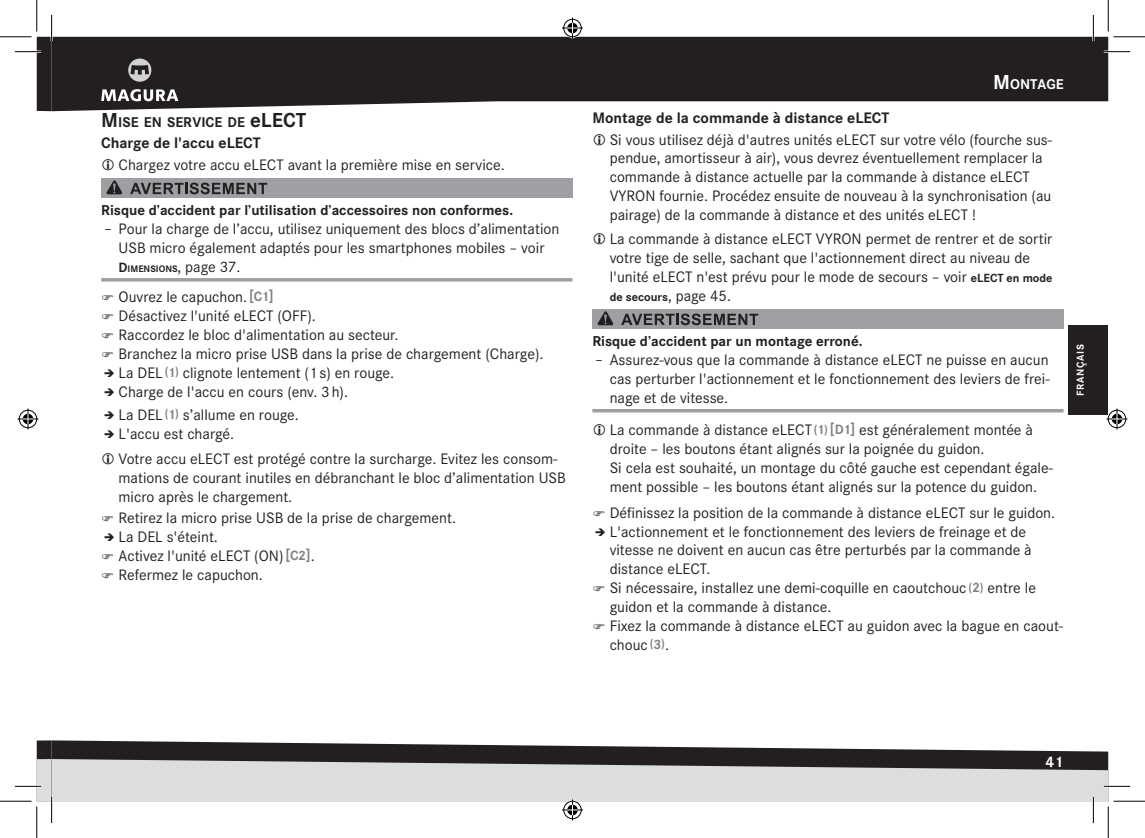
<style>
.page{position:relative;width:1145px;height:838px;background:#fff}
.page>*{position:absolute;margin:0;border:0;box-sizing:border-box;transform-origin:0 0}
.t1{font:15.75px/18.9px "Corporate S";color:#231f20}
.t2{font:700 15.75px "Corporate S";color:#231f20}
.t3{font:700 15.75px "Corporate S";color:#fff}
.t4{font:700 14.88px "Corporate S";color:#231f20}
.t5{font:700 14.7px "Corporate S";color:#231f20}
.t6{font:700 14.7px "Corporate S";color:#fff}
.t7{font:700 12.25px "Corporate S";color:#231f20}
.t8{font:700 10.5px "Corporate S";letter-spacing:.075em;color:#fff}
.t9{font:700 9.8px "Corporate S";color:#231f20}
.s1{font-size:21px}
.s2{font-family:"Eurostile";font-size:14px}
.s3{font-size:14px}
.s4{font-weight:400;font-size:15.75px}
.s5{font-weight:700;color:#808285}
.s6{font-weight:700;font-size:14px;color:#808285}
.s7{font-weight:700;font-size:12.25px}
</style>
<div class="page">
<div style="left:1069px;top:325px;width:39px;height:90px;background:#231f20"></div>
<div style="left:37px;top:740px;width:15px;height:61px;background:#231f20"></div>
<div style="left:37px;top:759px;width:15px;height:42px;background:#dcdddf"></div>
<div style="left:37px;top:37px;width:15px;height:74px;background:#231f20"></div>
<svg style="left:52px;top:37px;width:1056px;height:74px;background:#3a3637"></svg>
<svg style="left:52px;top:740px;width:1056px;height:19px;fill:#231f20"></svg>
<svg style="left:52px;top:759px;width:1056px;height:42px;background:#c3c3c5"></svg>
<svg style="left:101px;top:89px;width:77px;height:12px"></svg>
<svg style="left:126px;top:57px;width:27px;height:27px"></svg>
<div style="left:128px;top:59px;width:23px;height:23px;background:#d1d2d4;border-radius:50%"></div>
<svg style="left:131px;top:65px;width:18px;height:10px"></svg>
<hr style="left:101px;top:278px;width:471px;height:3px;background:#9d9fa2">
<div style="left:101px;top:178px;width:471px;height:19px;background:#9d9fa2"></div>
<svg style="left:107px;top:180px;width:15px;height:14px"></svg>
<svg style="left:130px;top:183px;width:137px;height:11px"></svg>
<hr style="left:592px;top:409px;width:472px;height:3px;background:#9d9fa2">
<div style="left:592px;top:308px;width:472px;height:20px;background:#9d9fa2"></div>
<svg style="left:598px;top:311px;width:15px;height:14px"></svg>
<svg style="left:621px;top:313px;width:137px;height:12px"></svg>
<hr style="left:15px;top:51px;width:26px;height:2px;background:#fff">
<hr style="left:1104px;top:51px;width:26px;height:2px;background:#fff">
<hr style="left:15px;top:785px;width:26px;height:2px;background:#fff">
<hr style="left:1104px;top:785px;width:26px;height:2px;background:#fff">
<hr style="left:51px;top:15px;width:2px;height:26px;background:#fff">
<hr style="left:51px;top:796px;width:2px;height:27px;background:#fff">
<hr style="left:1092px;top:15px;width:2px;height:26px;background:#fff">
<hr style="left:1092px;top:796px;width:2px;height:27px;background:#fff">
<svg style="left:15px;top:51px;width:26px;height:1px"></svg>
<svg style="left:1104px;top:51px;width:26px;height:1px"></svg>
<svg style="left:15px;top:786px;width:26px;height:1px"></svg>
<svg style="left:1104px;top:786px;width:26px;height:1px"></svg>
<svg style="left:51px;top:15px;width:1px;height:26px"></svg>
<svg style="left:51px;top:796px;width:1px;height:27px"></svg>
<svg style="left:1093px;top:15px;width:1px;height:26px"></svg>
<svg style="left:1093px;top:796px;width:1px;height:27px"></svg>
<hr style="left:0;top:36px;width:32px;height:1px;background:#000">
<hr style="left:1113px;top:36px;width:32px;height:1px;background:#000">
<hr style="left:0;top:800px;width:32px;height:1px;background:#000">
<hr style="left:1113px;top:800px;width:32px;height:1px;background:#000">
<hr style="left:36px;top:0;width:1px;height:31px;background:#000">
<hr style="left:36px;top:806px;width:1px;height:31px;background:#000">
<hr style="left:1108px;top:0;width:1px;height:31px;background:#000">
<hr style="left:1108px;top:806px;width:1px;height:31px;background:#000">
<svg style="left:562px;top:18px;width:21px;height:21px"></svg>
<svg style="left:562px;top:799px;width:21px;height:21px"></svg>
<svg style="left:18px;top:408px;width:21px;height:21px"></svg>
<svg style="left:1106px;top:408px;width:21px;height:21px"></svg>
<p class="t5" style="left:101px;top:114px;width:172px"><span class="s1">M</span> ISE EN SERVICE DE <span class="s1">eLECT</span></p>
<p class="t2" style="left:101px;top:134px;width:135px">Charge de l'accu eLECT</p>
<p class="t1" style="left:119px;top:155px;width:388px">Chargez votre accu eLECT avant la première mise en service.</p>
<p class="t4" style="left:101px;top:202px;width:413px">Risque d’accident par l’utilisation d’accessoires non conformes.</p>
<p class="t1" style="left:104px;top:220px;width:457px;text-align:center"><span class="s2">–</span> Pour la charge de l’accu, utilisez uniquement des blocs d’alimentation<br>USB micro également adaptés pour les smartphones mobiles – voir</p>
<p class="t9" style="left:119px;top:263px;width:124px"><span class="s3">D</span>IMENSIONS<span class="s4">, page 37.</span></p>
<p class="t1" style="left:119px;top:287px;width:426px">Ouvrez le capuchon.<span class="s5">[</span><span class="s6">C1</span><span class="s5">]<br></span>Désactivez l'unité eLECT (OFF).<br>Raccordez le bloc d'alimentation au secteur.<br>Branchez la micro prise USB dans la prise de chargement (Charge).<br>La DEL <sup>(</sup><span class="s6">1</span><sup>)</sup> clignote lentement (1s) en rouge.<br>Charge de l'accu en cours (env. 3h).</p>
<p class="t1" style="left:119px;top:405px;width:182px">La DEL <sup>(</sup><span class="s6">1</span><sup>)</sup> s’allume en rouge.<br>L'accu est chargé.</p>
<p class="t1" style="left:119px;top:449px;width:449px">Votre accu eLECT est protégé contre la surcharge. Evitez les consom&shy;mations de courant inutiles en débranchant le bloc d’alimentation USB micro après le chargement.</p>
<p class="t1" style="left:119px;top:508px;width:339px">Retirez la micro prise USB de la prise de chargement.<br>La DEL s'éteint.<br>Activez l'unité eLECT (ON)<span class="s5">[</span><span class="s6">C2</span><span class="s5">]</span>.<br>Refermez le capuchon.</p>
<p class="t6" style="left:993px;top:76px;width:72px"><span class="s1">M</span> ONTAGE</p>
<p class="t2" style="left:592px;top:109px;width:273px">Montage de la commande à distance eLECT</p>
<p class="t1" style="left:610px;top:130px;width:444px">Si vous utilisez déjà d'autres unités eLECT sur votre vélo (fourche sus&shy;pendue, amortisseur à air), vous devrez éventuellement remplacer la commande à distance actuelle par la commande à distance eLECT VYRON fournie. Procédez ensuite de nouveau à la synchronisation (au pairage) de la commande à distance et des unités eLECT !</p>
<p class="t1" style="left:610px;top:229px;width:444px">La commande à distance eLECT VYRON permet de rentrer et de sortir votre tige de selle, sachant que l'actionnement direct au niveau de l'unité eLECT n'est prévu pour le mode de secours – voir <span class="s7">eLECT</span></p>
<p class="t7" style="left:1007px;top:271px;width:47px">en mode</p>
<p class="t7" style="left:610px;top:289px;width:123px">de secours<span class="s4">, page 45.</span></p>
<p class="t4" style="left:592px;top:333px;width:272px">Risque d’accident par un montage erroné.</p>
<p class="t1" style="left:610px;top:350px;width:441px;text-align:justify;text-indent:-15px"><span class="s2">–</span> Assurez-vous que la commande à distance eLECT ne puisse en aucun cas perturber l'actionnement et le fonctionnement des leviers de frei&shy;nage et de vitesse.</p>
<p class="t1" style="left:610px;top:420px;width:445px">La commande à distance eLECT <sup>(</sup><span class="s6">1</span><sup>)</sup> <span class="s5">[</span><span class="s6">D1</span><span class="s5">]</span> est généralement montée à droite – les boutons étant alignés sur la poignée du guidon.<br>Si cela est souhaité, un montage du côté gauche est cependant égale&shy;ment possible – les boutons étant alignés sur la potence du guidon.</p>
<p class="t1" style="left:610px;top:503px;width:455px">Définissez la position de la commande à distance eLECT sur le guidon.<br>L'actionnement et le fonctionnement des leviers de freinage et de vitesse ne doivent en aucun cas être perturbés par la commande à distance eLECT.<br>Si nécessaire, installez une demi-coquille en caoutchouc <sup>(</sup><span class="s6">2</span><sup>)</sup> entre le guidon et la commande à distance.<br>Fixez la commande à distance eLECT au guidon avec la bague en caout&shy;chouc <sup>(</sup><span class="s6">3</span><sup>)</sup>.</p>
<p class="t8" style="left:1074px;top:396px;width:54px;rotate:-90deg">FranÇais</p>
<p class="t3" style="left:1046px;top:752px;width:19px">41</p>
</div>
